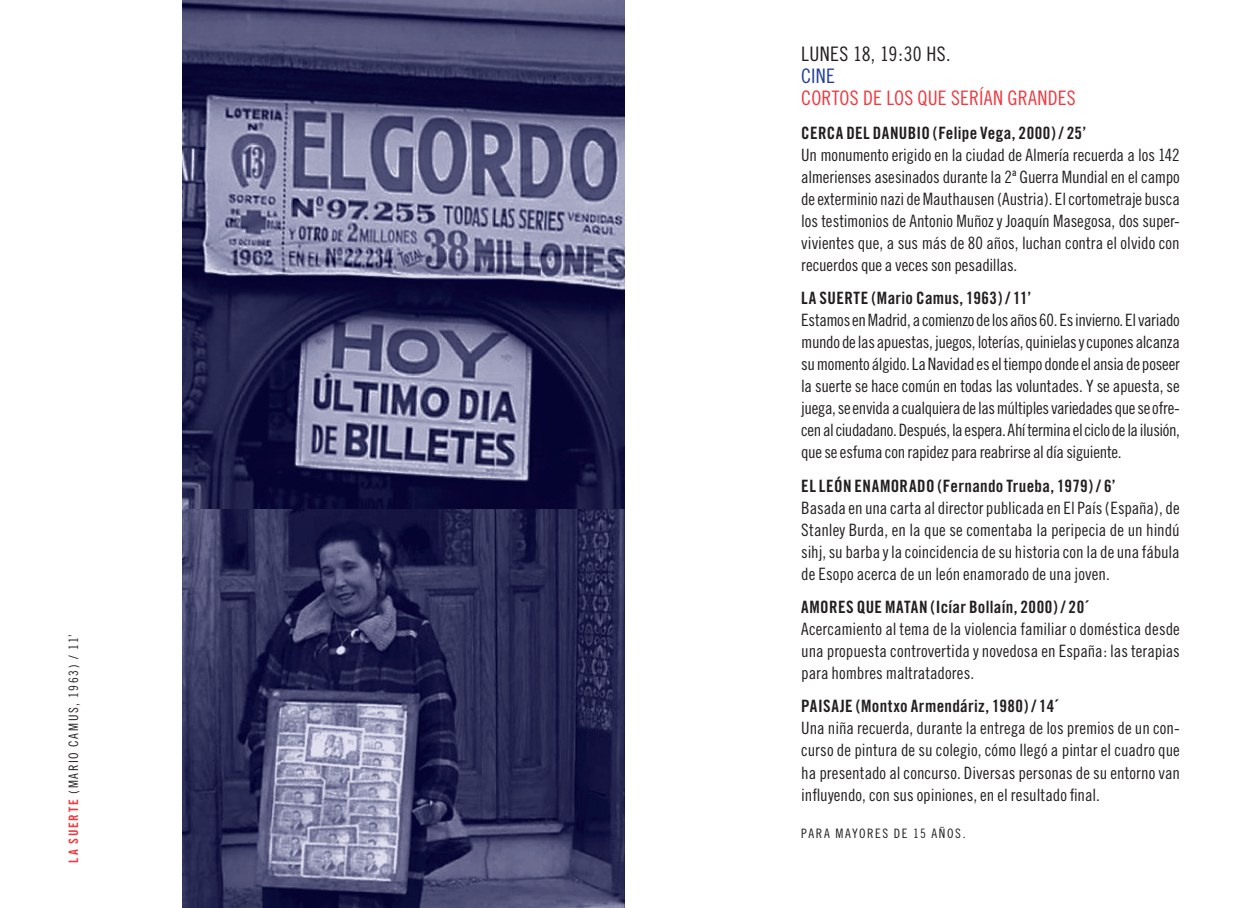
<style>
.page{position:relative;width:1248px;height:908px;background:#fff}
.page>*{position:absolute;margin:0;border:0;box-sizing:border-box;transform-origin:0 0}
.t1{font:20px "Trade Gothic Cond Eighteen";letter-spacing:.005em;color:#ee3a41}
.t2{font:20px "Trade Gothic Cond Eighteen";letter-spacing:.01em;color:#231f20}
.t3{font:20px "Trade Gothic Cond Eighteen";color:#233e98}
.t4{font:17px/22px "Trade Gothic Cond Eighteen";color:#231f20;text-align:justify}
.t5{font:17px "Trade Gothic Bold Cond Twenty";letter-spacing:.02em;color:#231f20}
.t6{font:13px "Trade Gothic Cond Eighteen";letter-spacing:.12em;color:#231f20}
.s1{font-family:"Trade Gothic Bold Cond Twenty";color:#ee3a41}
</style>
<div class="page">
<img style="left:183px;top:0;width:441px;height:509px">
<img style="left:183px;top:509px;width:441px;height:398px">
<p class="t6" style="left:66px;top:862px;width:230px;rotate:-90deg"><span class="s1">La suerte</span> (Mario Camus, 1963) / 11’</p>
<p class="t2" style="left:801px;top:42px;width:151px">LUNES 18, 19:30 HS.</p>
<p class="t3" style="left:801px;top:64px;width:35px">CINE</p>
<p class="t1" style="left:801px;top:86px;width:274px">CORTOS DE LOS QUE SERÍAN GRANDES</p>
<p class="t5" style="left:801px;top:122px;width:286px">Cerca del Danubio (Felipe Vega, 2000) / 25’</p>
<p class="t4" style="left:801px;top:143px;width:380px">Un monumento erigido en la ciudad de Almería recuerda a los 142 almerienses asesinados durante la 2ª Guerra Mundial en el campo de exterminio nazi de Mauthausen (Austria). El cortometraje busca los testimonios de Antonio Muñoz y Joaquín Masegosa, dos super&shy;vivientes que, a sus más de 80 años, luchan contra el olvido con recuerdos que a veces son pesadillas.</p>
<p class="t5" style="left:801px;top:287px;width:231px">La suerte (Mario Camus, 1963) / 11’</p>
<p class="t4" style="left:801px;top:308px;width:380px">Estamos en Madrid, a comienzo de los años 60. Es invierno. El variado mundo de las apuestas, juegos, loterías, quinielas y cupones alcanza su momento álgido. La Navidad es el tiempo donde el ansia de poseer la suerte se hace común en todas las voluntades. Y se apuesta, se juega, se envida a cualquiera de las múltiples variedades que se ofre&shy;cen al ciudadano. Después, la espera. Ahí termina el ciclo de la ilusión, que se esfuma con rapidez para reabrirse al día siguiente.</p>
<p class="t5" style="left:801px;top:475px;width:316px">El león enamorado (Fernando Trueba, 1979) / 6’</p>
<p class="t4" style="left:801px;top:496px;width:380px">Basada en una carta al director publicada en El País (España), de Stanley Burda, en la que se comentaba la peripecia de un hindú sihj, su barba y la coincidencia de su historia con la de una fábula de Esopo acerca de un león enamorado de una joven.</p>
<p class="t5" style="left:801px;top:596px;width:289px">AMORES QUE MATAN (Icíar Bollaín, 2000) / 20´</p>
<p class="t4" style="left:801px;top:617px;width:380px">Acercamiento al tema de la violencia familiar o doméstica desde una propuesta controvertida y novedosa en España: las terapias para hombres maltratadores.</p>
<p class="t5" style="left:801px;top:695px;width:258px">PAISAJE (Montxo Armendáriz, 1980) / 14´</p>
<p class="t4" style="left:801px;top:716px;width:380px">Una niña recuerda, durante la entrega de los premios de un con&shy;curso de pintura de su colegio, cómo llegó a pintar el cuadro que ha presentado al concurso. Diversas personas de su entorno van influyendo, con sus opiniones, en el resultado final.</p>
<p class="t6" style="left:801px;top:825px;width:139px">PARA MAYORES DE 15 año</p>
<p class="t6" style="left:955px;top:825px;width:12px">s.</p>
</div>
